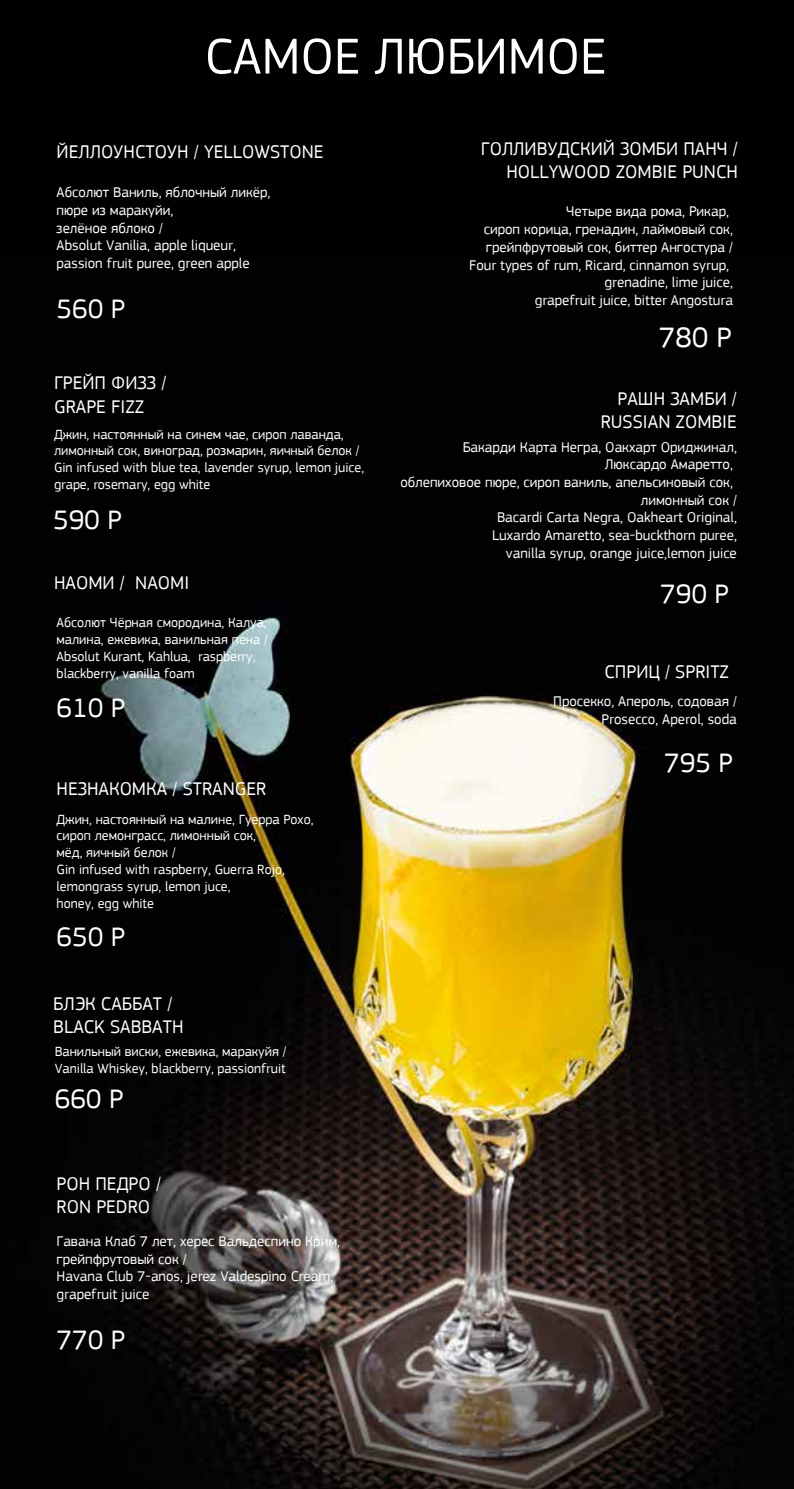
<style>
.page{position:relative;width:794px;height:1489px;background:#fff}
.page>*{position:absolute;margin:0;border:0;box-sizing:border-box;transform-origin:0 0}
.t1{font:52.5px "PF Square Sans Pro";color:#fff}
.t2{font:29.57px "PF Square Sans Pro";color:#fff}
.t3{font:28px "PF Square Sans Pro";color:#fff}
.t4{font:19.25px/23.1px "PF Square Sans Pro";color:#fff}
.t5{font:14.7px/17.7px "PF Square Sans Pro";color:#fff;text-align:right}
.t6{font:14px/16.8px "PF Square Sans Pro";color:#fff}
</style>
<div class="page">
<img style="left:0;top:261px;width:794px;height:1227px">
<div style="left:0;top:0;width:794px;height:261px;background:#010100"></div>
<h1 class="t1" style="left:205px;top:34px;width:403px">САМОЕ ЛЮБИМОЕ</h1>
<h3 class="t4" style="left:57px;top:142px;width:268px">ЙЕЛЛОУНСТОУН / YELLOWSTONE</h3>
<p class="t5" style="left:57px;top:185px;width:215px;text-align:left">Абсолют Ваниль, яблочный ликёр, пюре из маракуйи,<br>зелёное яблоко /<br>Absolut Vanilia, apple liqueur, passion fruit puree, green apple</p>
<h3 class="t3" style="left:57px;top:296px;width:70px">560 Р</h3>
<h3 class="t4" style="left:54px;top:373px;width:114px">ГРЕЙП ФИЗЗ /<br>GRAPE FIZZ</h3>
<p class="t6" style="left:54px;top:427px;width:311px">Джин, настоянный на синем чае, сироп лаванда, лимонный сок, виноград, розмарин, яичный белок / Gin infused with blue tea, lavender syrup, lemon juice, grape, rosemary, egg white</p>
<h3 class="t3" style="left:53px;top:508px;width:70px">590 Р</h3>
<h3 class="t4" style="left:54px;top:572px;width:137px">НАОМИ / NAOMI</h3>
<p class="t6" style="left:57px;top:615px;width:212px">Абсолют Чёрная смородина, Калуа, малина, ежевика, ванильная пена /<br>Absolut Kurant, Kahlua, raspberry, blackberry, vanilla foam</p>
<h3 class="t3" style="left:57px;top:696px;width:70px">610 Р</h3>
<h3 class="t4" style="left:57px;top:778px;width:211px">НЕЗНАКОМКА / STRANGER</h3>
<p class="t6" style="left:57px;top:811px;width:258px">Джин, настоянный на малине, Гуерра Рохо, сироп лемонграсс, лимонный сок,<br>мёд, яичный белок /<br>Gin infused with raspberry, Guerra Rojo, lemongrass syrup, lemon juce,<br>honey, egg white</p>
<h3 class="t3" style="left:57px;top:924px;width:70px">650 Р</h3>
<h3 class="t4" style="left:53px;top:993px;width:132px">БЛЭК САББАТ /<br>BLACK SABBATH</h3>
<p class="t6" style="left:55px;top:1044px;width:233px">Ванильный виски, ежевика, маракуйя /<br>Vanilla Whiskey, blackberry, passionfruit</p>
<h3 class="t3" style="left:55px;top:1086px;width:70px">660 Р</h3>
<h3 class="t4" style="left:57px;top:1173px;width:106px">РОН ПЕДРО /<br>RON PEDRO</h3>
<p class="t5" style="left:57px;top:1233px;width:285px;text-align:left">Гавана Клаб 7 лет, херес Вальдеспино Крим, грейпфрутовый сок /<br>Havana Club 7-anos, jerez Valdespino Cream, grapefruit juice</p>
<h3 class="t3" style="left:57px;top:1327px;width:70px">770 Р</h3>
<h3 class="t4" style="left:481px;top:138px;width:258px;text-align:right">ГОЛЛИВУДСКИЙ ЗОМБИ ПАНЧ /<br>HOLLYWOOD ZOMBIE PUNCH</h3>
<p class="t5" style="left:469px;top:204px;width:265px">Четыре вида рома, Рикар,<br>сироп корица, гренадин, лаймовый сок, грейпфрутовый сок, биттер Ангостура / Four types of rum, Ricard, cinnamon syrup, grenadine, lime juice,<br>grapefruit juice, bitter Angostura</p>
<h2 class="t2" style="left:659px;top:325px;width:74px">780 Р</h2>
<h3 class="t4" style="left:601px;top:388px;width:138px;text-align:right">РАШН ЗАМБИ /<br>RUSSIAN ZOMBIE</h3>
<p class="t5" style="left:400px;top:439px;width:338px">Бакарди Карта Негра, Оакхарт Ориджинал, Люксардо Амаретто,<br>облепиховое пюре, сироп ваниль, апельсиновый сок, лимонный сок /<br>Bacardi Carta Negra, Oakheart Original,<br>Luxardo Amaretto, sea-buckthorn puree,<br>vanilla syrup, orange juice,lemon juice</p>
<h3 class="t3" style="left:660px;top:581px;width:70px">790 Р</h3>
<h3 class="t4" style="left:604px;top:661px;width:126px">СПРИЦ / SPRITZ</h3>
<p class="t5" style="left:553px;top:693px;width:185px">Просекко, Апероль, содовая /<br>Prosecco, Aperol, soda</p>
<h3 class="t3" style="left:664px;top:751px;width:70px">795 Р</h3>
</div>
